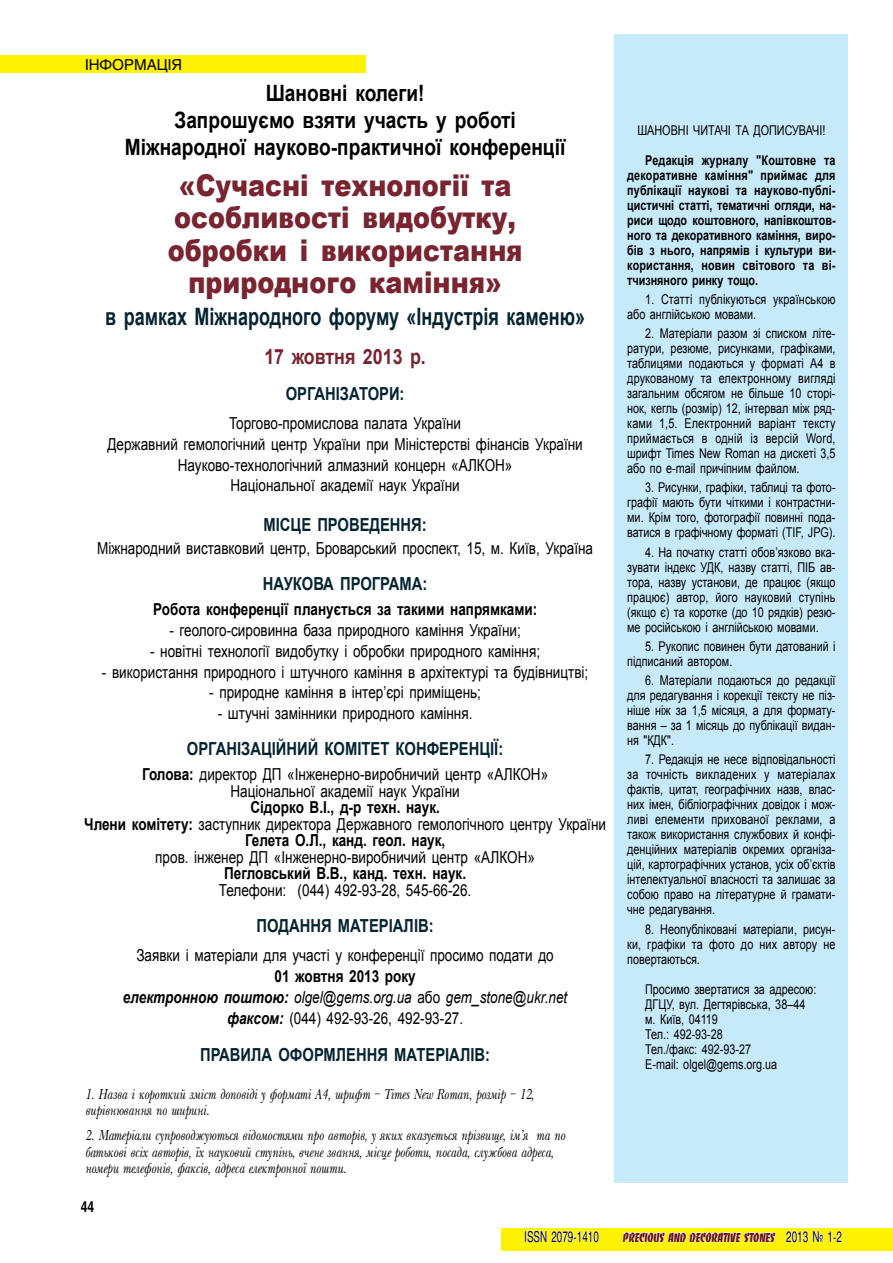
<style>
.page{position:relative;width:893px;height:1263px;background:#fff}
.page>*{position:absolute;margin:0;border:0;box-sizing:border-box;transform-origin:0 0}
.t1{font:900 30px/32.2px "Arial";color:#7a2431;text-align:center;scale:.85 1}
.t2{font:700 24px "Arial";color:#042431;scale:.75 1}
.t3{font:700 22.5px/27px "Arial";color:#000;text-align:center;scale:.85 1}
.t4{font:700 21px "Arial";color:#7a2431;scale:.85 1}
.t5{font:700 18px "Arial";color:#042431;scale:.82 1}
.t6{font:16.5px/20.7px "Arial";color:#000;text-align:center;scale:.82 1}
.t7{font:700 16.5px/16.5px "Arial";color:#000;text-align:center;scale:.82 1}
.t8{font:italic 16.5px/20.7px "Arial";color:#000;text-align:center;scale:.82 1}
.t9{font:italic 15px/16.5px "New Baskerville C";color:#000;scale:.75 1}
.t10{font:15px "Helios";color:#000;scale:.65 1}
.t11{font:15px "Helios";color:#000}
.t12{font:700 15px "Helios";color:#000;scale:.8 1}
.t13{font:13.5px/15px "Arial";color:#000;text-align:justify;scale:.8 1}
.t14{font:700 13.5px/15px "Arial";letter-spacing:.005em;color:#000;text-align:justify;scale:.8 1}
.t15{font:13.5px "Banco Heavy C";color:#671316;scale:.8 1}
.s1{font-weight:700}
.s2{font-weight:400}
.s3{font-weight:700;font-style:normal}
.s4{font-style:normal}
.s5{font-family:"Helios";font-size:15px;color:#000}
</style>
<div class="page">
<div style="left:501px;top:1228px;width:392px;height:23px;background:#fff200"></div>
<svg style="left:622px;top:1231px;width:154px;height:12px"></svg>
<svg style="left:786px;top:1230px;width:56px;height:13px"></svg>
<svg style="left:525px;top:1230px;width:74px;height:13px"></svg>
<div style="left:0;top:55px;width:365px;height:17px;background:#fff200"></div>
<div style="left:614px;top:34px;width:234px;height:1148px;background:#c7eafb"></div>
<p class="t11" style="left:85px;top:55px;width:99px">ІНФОРМАЦІЯ</p>
<h3 class="t3" style="left:125px;top:81px;width:520px">Шановні колеги!<br>Запрошуємо взяти участь у роботі<br>Міжнародної науково-практичної конференції</h3>
<h1 class="t1" style="left:168px;top:168px;width:419px">«Сучасні технології та особливості видобутку, обробки і використання природного каміння»</h1>
<h2 class="t2" style="left:105px;top:301px;width:641px">в рамках Міжнародного форуму «Індустрія каменю»</h2>
<h3 class="t4" style="left:264px;top:342px;width:192px">17 жовтня 2013 р.</h3>
<h3 class="t5" style="left:286px;top:382px;width:146px">ОРГАНІЗАТОРИ:</h3>
<p class="t6" style="left:107px;top:413px;width:581px">Торгово-промислова палата України<br>Державний гемологічний центр України при Міністерстві фінансів України Науково-технологічний алмазний концерн «АЛКОН»<br>Національної академії наук України</p>
<h3 class="t5" style="left:263px;top:512px;width:201px">МІСЦЕ ПРОВЕДЕННЯ:</h3>
<p class="t6" style="left:97px;top:538px;width:606px">Міжнародний виставковий центр, Броварський проспект, 15, м. Київ, Україна</p>
<h3 class="t5" style="left:263px;top:572px;width:202px">НАУКОВА ПРОГРАМА:</h3>
<p class="t7" style="left:153px;top:602px;width:470px">Робота конференції планується за такими напрямками:</p>
<p class="t6" style="left:169px;top:620px;width:430px">- геолого-сировинна база природного каміння України;</p>
<p class="t6" style="left:150px;top:641px;width:477px">- новітні технології видобутку і обробки природного каміння;</p>
<p class="t6" style="left:102px;top:662px;width:595px">- використання природного і штучного каміння в архітектурі та будівництві;</p>
<p class="t6" style="left:209px;top:682px;width:333px">- природне каміння в інтер’єрі приміщень;</p>
<p class="t6" style="left:218px;top:703px;width:312px">- штучні замінники природного каміння.</p>
<h3 class="t5" style="left:187px;top:737px;width:387px">ОРГАНІЗАЦІЙНИЙ КОМІТЕТ КОНФЕРЕНЦІЇ:</h3>
<p class="t6" style="left:142px;top:766px;width:497px;line-height:16.5px"><span class="s1">Голова:</span> директор ДП «Інженерно-виробничий центр «АЛКОН»<br>Національної академії наук України</p>
<p class="t7" style="left:84px;top:800px;width:638px">Сідорко В.І., д-р техн. наук.<br>Члени комітету: <span class="s2">заступник директора Державного гемологічного центру України<br></span>Гелета О.Л., канд. геол. наук,</p>
<p class="t6" style="left:155px;top:847px;width:464px">пров. інженер ДП «Інженерно-виробничий центр «АЛКОН»</p>
<p class="t7" style="left:224px;top:866px;width:296px">Пегловський В.В., канд. техн. наук.</p>
<p class="t6" style="left:219px;top:880px;width:309px">Телефони: (044) 492-93-28, 545-66-26.</p>
<h3 class="t5" style="left:257px;top:914px;width:217px">ПОДАННЯ МАТЕРІАЛІВ:</h3>
<p class="t6" style="left:136px;top:945px;width:510px">Заявки і матеріали для участі у конференції просимо подати до</p>
<p class="t8" style="left:123px;top:966px;width:544px"><span class="s3">01 жовтня 2013 року<br></span><span class="s1">електронною поштою:</span> olgel@gems.org.ua <span class="s4">або</span> gem_stone@ukr.net <span class="s1">факсом:</span> <span class="s4">(044) 492-93-26, 492-93-27.</span></p>
<h3 class="t5" style="left:200px;top:1043px;width:355px">ПРАВИЛА ОФОРМЛЕННЯ МАТЕРІАЛІВ:</h3>
<p class="t9" style="left:85px;top:1086px;width:600px">1. Назва і короткий зміст доповіді у форматі А4, шрифт – Times New Roman, розмір – 12, вирівнювання по ширині.</p>
<p class="t9" style="left:85px;top:1127px;width:641px">2. Матеріали супроводжуються відомостями про авторів, у яких вказується прізвище, ім’я та по батькові всіх авторів, їх науковий ступінь, вчене звання, місце роботи, посада, службова адреса, номери телефонів, факсів, адреса електронної пошти.</p>
<p class="t12" style="left:81px;top:1198px;width:18px">44</p>
<p class="t13" style="left:637px;top:122px;width:236px">ШАНОВНІ ЧИТАЧІ ТА ДОПИСУВАЧІ!</p>
<p class="t14" style="left:627px;top:153px;width:262px;text-indent:18px">Редакція журналу "Коштовне та декоративне каміння" приймає для публікації наукові та науково-публі&shy;цистичні статті, тематичні огляди, на&shy;риси щодо коштовного, напівкоштов&shy;ного та декоративного каміння, виро&shy;бів з нього, напрямів і культури ви&shy;користання, новин світового та ві&shy;тчизняного ринку тощо.</p>
<p class="t13" style="left:627px;top:292px;width:262px;text-indent:18px">1. Статті публікуються українською або англійською мовами.</p>
<p class="t13" style="left:627px;top:326px;width:262px;text-indent:18px">2. Матеріали разом зі списком літе&shy;ратури, резюме, рисунками, графіками, таблицями подаються у форматі А4 в друкованому та електронному вигляді загальним обсягом не більше 10 сторі&shy;нок, кегль (розмір) 12, інтервал між ряд&shy;ками 1,5. Електронний варіант тексту приймається в одній із версій Word, шрифт Times New Roman на дискеті 3,5 або по e-mail причіпним файлом.</p>
<p class="t13" style="left:627px;top:480px;width:262px;text-indent:18px">3. Рисунки, графіки, таблиці та фото&shy;графії мають бути чіткими і контрастни&shy;ми. Крім того, фотографії повинні пода&shy;ватися в графічному форматі (TIF, JPG).</p>
<p class="t13" style="left:627px;top:544px;width:262px;text-indent:18px">4. На початку статті обов’язково вка&shy;зувати індекс УДК, назву статті, ПІБ ав&shy;тора, назву установи, де працює (якщо працює) автор, його науковий ступінь (якщо є) та коротке (до 10 рядків) резю&shy;ме російською і англійською мовами.</p>
<p class="t13" style="left:627px;top:639px;width:262px;text-indent:18px">5. Рукопис повинен бути датований і підписаний автором.</p>
<p class="t13" style="left:627px;top:673px;width:262px;text-indent:18px">6. Матеріали подаються до редакції для редагування і корекції тексту не піз&shy;ніше ніж за 1,5 місяця, а для формату&shy;вання – за 1 місяць до публікації видан&shy;ня "КДК".</p>
<p class="t13" style="left:627px;top:752px;width:262px;text-indent:18px">7. Редакція не несе відповідальності за точність викладених у матеріалах фактів, цитат, географічних назв, влас&shy;них імен, бібліографічних довідок і мож&shy;ливі елементи прихованої реклами, а також використання службових й конфі&shy;денційних матеріалів окремих організа&shy;цій, картографічних установ, усіх об’єктів інтелектуальної власності та залишає за собою право на літературне й грамати&shy;чне редагування.</p>
<p class="t13" style="left:627px;top:921px;width:262px;text-indent:18px">8. Неопубліковані матеріали, рисун&shy;ки, графіки та фото до них автору не повертаються.</p>
<p class="t13" style="left:645px;top:981px;width:215px;text-align:left">Просимо звертатися за адресою:<br>ДГЦУ, вул. Дегтярівська, 38–44 м. Київ, 04119<br>Тел.: 492-93-28<br>Тел./факс: 492-93-27<br>Е-mail: olgel@gems.org.ua</p>
<p class="t10" style="left:525px;top:1227px;width:116px">ISSN 2079-1410</p>
<p class="t15" style="left:623px;top:1229px;width:275px">PRECIOUS AND DECORATIVE STONES <span class="s5">2013 № 1-2</span></p>
</div>
